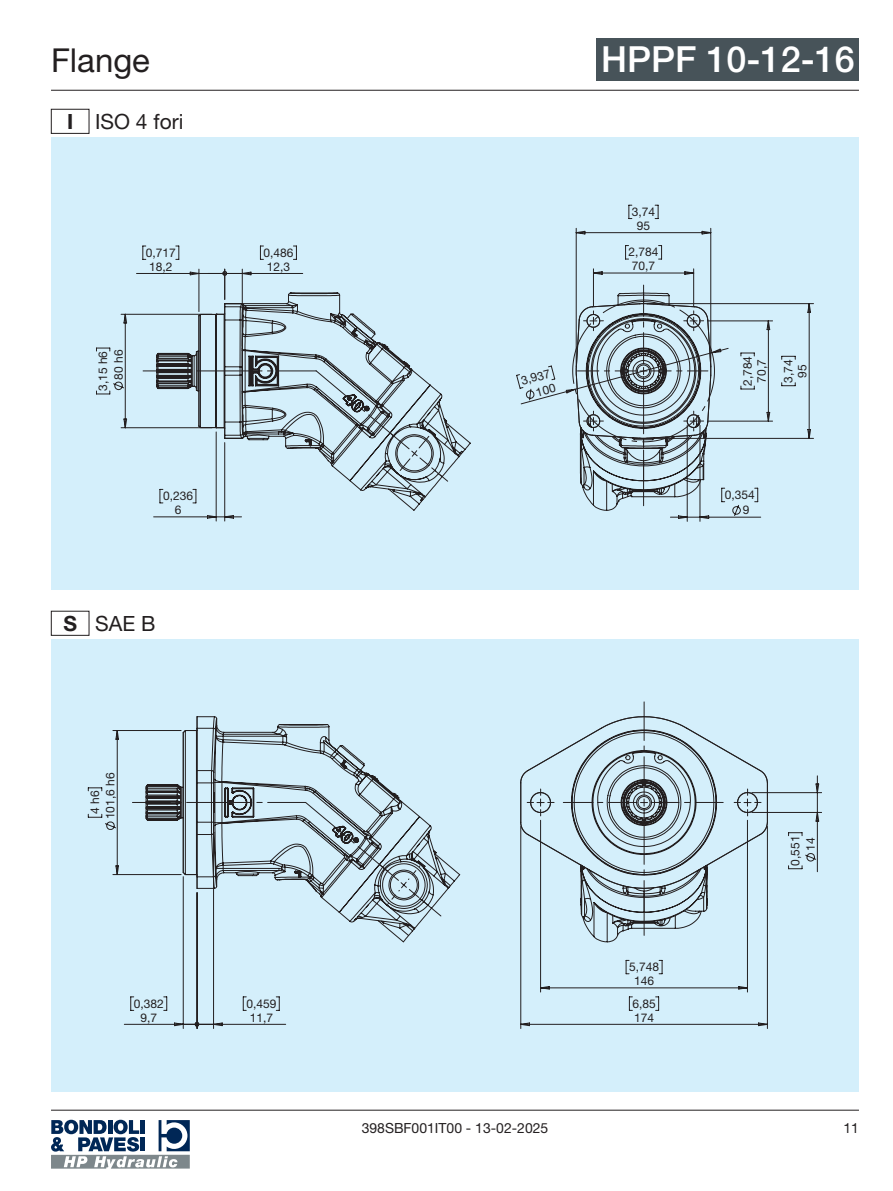
<style>
.page{position:relative;width:893px;height:1191px;background:#fff}
.page>*{position:absolute;margin:0;border:0;box-sizing:border-box;transform-origin:0 0}
.t1{font:500 36px "Helvetica Neue LT Std";color:#fff}
.t2{font:33px "Helvetica Neue LT Std";color:#231f20}
.t3{font:21px "Helvetica Neue LT Std";color:#231f20}
.t4{font:13.95px "Helvetica Neue LT Std";color:#231f20}
.t5{font:12px/14px "Helvetica Neue LT Std";color:#231f20}
.s1{font-weight:700}
</style>
<div class="page">
<hr style="left:51px;top:90px;width:808px;height:1px;background:#231f20">
<hr style="left:51px;top:1109px;width:808px;height:1px;background:#231f20">
<svg style="left:51px;top:1119px;width:139px;height:49px"></svg>
<div style="left:597px;top:38px;width:262px;height:43px;background:#475359"></div>
<div style="left:51px;top:109px;width:38px;height:25px;border:1px solid #231f20"></div>
<div style="left:51px;top:137px;width:808px;height:452px;background:#d4effb"></div>
<svg style="left:260px;top:205px;width:451px;height:41px"></svg>
<svg style="left:96px;top:246px;width:208px;height:275px"></svg>
<svg style="left:156px;top:292px;width:315px;height:219px"></svg>
<svg style="left:516px;top:245px;width:298px;height:276px"></svg>
<div style="left:51px;top:639px;width:808px;height:452px;background:#d4effb"></div>
<svg style="left:520px;top:992px;width:248px;height:36px"></svg>
<svg style="left:520px;top:702px;width:302px;height:290px"></svg>
<svg style="left:88px;top:730px;width:316px;height:298px"></svg>
<svg style="left:146px;top:716px;width:314px;height:226px"></svg>
<svg style="left:520px;top:716px;width:248px;height:226px"></svg>
<h2 class="t2" style="left:51px;top:41px;width:100px">Flange</h2>
<h1 class="t1" style="left:601px;top:38px;width:255px">HPPF 10-12-16</h1>
<h3 class="t3" style="left:67px;top:109px;width:118px"><span class="s1">I</span> ISO 4 fori</h3>
<p class="t5" style="left:146px;top:245px;width:31px">0,717<br>18,2</p>
<p class="t5" style="left:95px;top:391px;width:43px;line-height:15.5px;text-align:right;rotate:-90deg">3,15 h6<br>80 h6</p>
<p class="t5" style="left:163px;top:488px;width:31px;text-align:center">0,236<br>6</p>
<h3 class="t3" style="left:63px;top:611px;width:94px"><span class="s1">S</span> SAE B</h3>
<p class="t5" style="left:87px;top:819px;width:48px;line-height:15.5px;text-indent:5px;rotate:-90deg">4 h6<br>101,6 h6</p>
<p class="t5" style="left:632px;top:204px;width:25px;text-align:center">3,74<br>95</p>
<p class="t5" style="left:263px;top:245px;width:31px">0,486<br>12,3</p>
<p class="t5" style="left:629px;top:245px;width:31px">2,784<br>70,7</p>
<p class="t5" style="left:519px;top:373px;width:33px;line-height:15.5px;text-align:right;rotate:-15deg">3,937<br>100</p>
<p class="t5" style="left:629px;top:959px;width:31px;text-align:center">5,748<br>146</p>
<p class="t5" style="left:134px;top:996px;width:31px;text-align:center">0,382<br>9,7</p>
<p class="t5" style="left:246px;top:996px;width:31px">0,459<br>11,7</p>
<p class="t5" style="left:632px;top:996px;width:25px">6,85<br>174</p>
<p class="t5" style="left:740px;top:386px;width:31px;rotate:-90deg">2,784<br>70,7</p>
<p class="t5" style="left:781px;top:382px;width:25px;text-align:center;rotate:-90deg">3,74<br>95</p>
<p class="t5" style="left:743px;top:487px;width:13px;line-height:15.5px;text-indent:-18px">0,354<br>9</p>
<p class="t5" style="left:787px;top:865px;width:31px;line-height:15.5px;text-align:right;rotate:-90deg">0,551<br>14</p>
<p class="t4" style="left:362px;top:1119px;width:188px">398SBF001IT00 - 13-02-2025</p>
<p class="t4" style="left:843px;top:1119px;width:17px">11</p>
</div>
